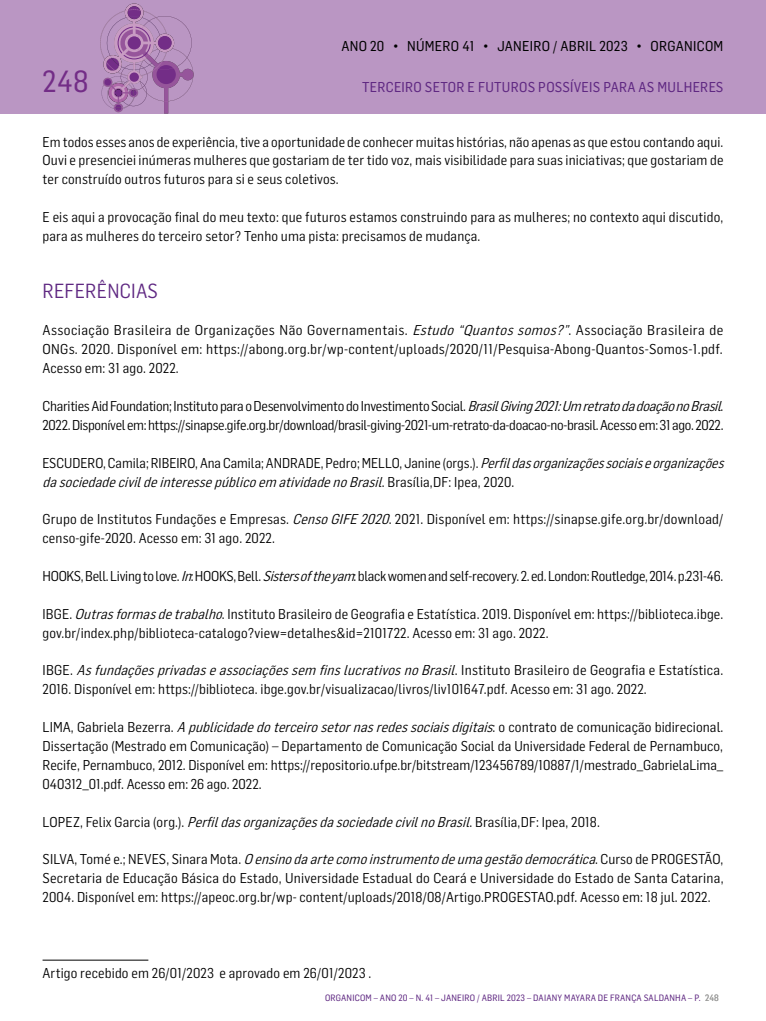
<style>
.page{position:relative;width:766px;height:1021px;background:#fff}
.page>*{position:absolute;margin:0;border:0;box-sizing:border-box;transform-origin:0 0}
.t1{font:30px "Flama Semicondensed Basic";color:#732d87}
.t2{font:20px "Flama Semicondensed";letter-spacing:.01em;color:#5f2882}
.t3{font:14px/18.9px "Flama Semicondensed";letter-spacing:.01em;color:#000;text-align:justify}
.t4{font:14px/18.9px "Flama Semicondensed";letter-spacing:-.02em;color:#000}
.t5{font:italic 14px/18.9px "Flama Semicondensed";color:#000}
.t6{font:14px "Flama Semicondensed Basic";letter-spacing:.02em;color:#5f2882}
.t7{font:14px "Flama Semicondensed Basic";letter-spacing:.02em;color:#000}
.t8{font:9px "Flama Semicondensed Basic";letter-spacing:.02em;color:#5f2882}
.s1{font-style:italic}
.s2{font-style:normal}
.s3{color:#9d9d9c}
</style>
<div class="page">
<div style="left:0;top:0;width:765px;height:113px;background:#ba96c3"></div>
<svg style="left:100px;top:3px;width:93px;height:110px"></svg>
<div style="left:158px;top:36px;width:14px;height:14px;background:#732d87;border-radius:50%"></div>
<div style="left:104px;top:79px;width:7px;height:7px;background:#732d87;border-radius:3px"></div>
<div style="left:128px;top:36px;width:13px;height:13px;background:#732d87;border-radius:50%"></div>
<div style="left:115px;top:89px;width:7px;height:7px;background:#732d87;border-radius:3px"></div>
<div style="left:129px;top:72px;width:10px;height:10px;background:#732d87;border-radius:5px"></div>
<hr style="left:43px;top:959px;width:105px;height:1px;background:#000">
<h1 class="t1" style="left:43px;top:62px;width:48px">248</h1>
<p class="t7" style="left:341px;top:37px;width:383px">ANO 20 • NÚMERO 41 • JANEIRO / ABRIL 2023 • ORGANICOM</p>
<p class="t6" style="left:362px;top:78px;width:363px">TERCEIRO SETOR E FUTUROS POSSÍVEIS PARA AS MULHERES</p>
<p class="t3" style="left:43px;top:131px;width:682px">Em todos esses anos de experiência, tive a oportunidade de conhecer muitas histórias, não apenas as que estou contando aqui.<br>Ouvi e presenciei inúmeras mulheres que gostariam de ter tido voz, mais visibilidade para suas iniciativas; que gostariam de ter construído outros futuros para si e seus coletivos.</p>
<p class="t3" style="left:43px;top:207px;width:682px">E eis aqui a provocação final do meu texto: que futuros estamos construindo para as mulheres; no contexto aqui discutido, para as mulheres do terceiro setor? Tenho uma pista: precisamos de mudança.</p>
<h2 class="t2" style="left:43px;top:278px;width:117px">REFERÊNCIAS</h2>
<p class="t3" style="left:43px;top:320px;width:682px">Associação Brasileira de Organizações Não Governamentais. <span class="s1">Estudo“Quantossomos?”</span>. Associação Brasileira de ONGs. 2020. Disponível em: https://abong.org.br/wp-content/uploads/2020/11/Pesquisa-Abong-Quantos-Somos-1.pdf.<br>Acesso em: 31 ago. 2022.</p>
<p class="t4" style="left:43px;top:396px;width:684px">Charities Aid Foundation; Instituto para o Desenvolvimento do Investimento Social. <span class="s1">BrasilGiving2021:Um retratodadoaçãonoBrasil</span>.<br>2022. Disponível em: https://sinapse.gife.org.br/download/brasil-giving-2021-um-retrato-da-doacao-no-brasil. Acesso em: 31 ago. 2022.</p>
<p class="t5" style="left:43px;top:452px;width:686px"><span class="s2">ESCUDERO, Camila; RIBEIRO, Ana Camila; ANDRADE, Pedro; MELLO, Janine (orgs.).</span> Perfildasorganizaçõessociaiseorganizações dasociedadecivildeinteressepúblicoem atividadenoBrasil<span class="s2">. B r a s í l i a , D F : I p e a , 2 0 2 0 .</span></p>
<p class="t3" style="left:43px;top:509px;width:682px">Grupo de Institutos Fundações e Empresas. <span class="s1">CensoGIFE2020</span>. 2021. Disponível em: https://sinapse.gife.org.br/download/ censo-gife-2020. Acesso em: 31 ago. 2022.</p>
<p class="t4" style="left:43px;top:566px;width:682px">HOOKS, Bell. Living to love. <span class="s1">In</span>: HOOKS, Bell. <span class="s1">Sistersoftheyam</span>: black women and self-recovery. 2. ed. London: Routledge, 2014. p. 231-46.</p>
<p class="t3" style="left:43px;top:603px;width:682px">IBGE. <span class="s1">Outrasformasdetrabalho</span>. Instituto Brasileiro de Geografia e Estatística. 2019. Disponível em: https://biblioteca.ibge. gov.br/index.php/biblioteca-catalogo?view=detalhes&amp;id=2101722. Acesso em: 31 ago. 2022.</p>
<p class="t3" style="left:43px;top:660px;width:682px">I B G E . <span class="s1">Asfundaçõesprivadaseassociaçõessem finslucrativosnoBrasil</span>. I n s t i t u t o B r a s i l e i r o d e G e o g r a fi a e E s t a t ís t i c a .<br>2016. Disponível em: https://biblioteca. ibge.gov.br/visualizacao/livros/liv101647.pdf. Acesso em: 31 ago. 2022.</p>
<p class="t3" style="left:43px;top:717px;width:682px">LIMA, Gabriela Bezerra. <span class="s1">Apublicidadedoterceirosetornasredessociaisdigitais</span>: o contrato de comunicação bidirecional.<br>Dissertação (Mestrado em Comunicação) – Departamento de Comunicação Social da Universidade Federal de Pernambuco, Recife, Pernambuco, 2012. Disponível em: https://repositorio.ufpe.br/bitstream/123456789/10887/1/mestrado_GabrielaLima_ 040312_01.pdf. Acesso em: 26 ago. 2022.</p>
<p class="t3" style="left:43px;top:811px;width:558px">LOPEZ, Felix Garcia (org.). <span class="s1">PerfildasorganizaçõesdasociedadecivilnoBrasil</span>. Brasília, DF: Ipea, 2018.</p>
<p class="t3" style="left:43px;top:849px;width:682px">S I LVA , To m é e . ; N E V E S , S i n a r a M o t a . <span class="s1">O ensinodaartecomoinstrumentodeumagestãodemocrática</span>. C u r s o d e P R O G E S TÃ O , Secretaria de Educação Básica do Estado, Universidade Estadual do Ceará e Universidade do Estado de Santa Catarina, 2004. Disponível em: https://apeoc.org.br/wp- content/uploads/2018/08/Artigo.PROGESTAO.pdf. Acesso em: 18 jul. 2022.</p>
<p class="t3" style="left:43px;top:962px;width:330px">Artigo recebido em 26/01/2023 e aprovado em 26/01/2023 .</p>
<p class="t8" style="left:325px;top:992px;width:219px">ORGANICOM – ANO 20 – N. 41 – JANEIRO / ABRIL 2023 – DAIAN</p>
<p class="t8" style="left:557px;top:992px;width:29px">Y MAYARA</p>
<p class="t8" style="left:597px;top:992px;width:23px">DE FRAN</p>
<p class="t8" style="left:631px;top:992px;width:24px">ÇA SALDAN</p>
<p class="t8" style="left:675px;top:992px;width:45px">HA – P. <span class="s3">248</span></p>
</div>
